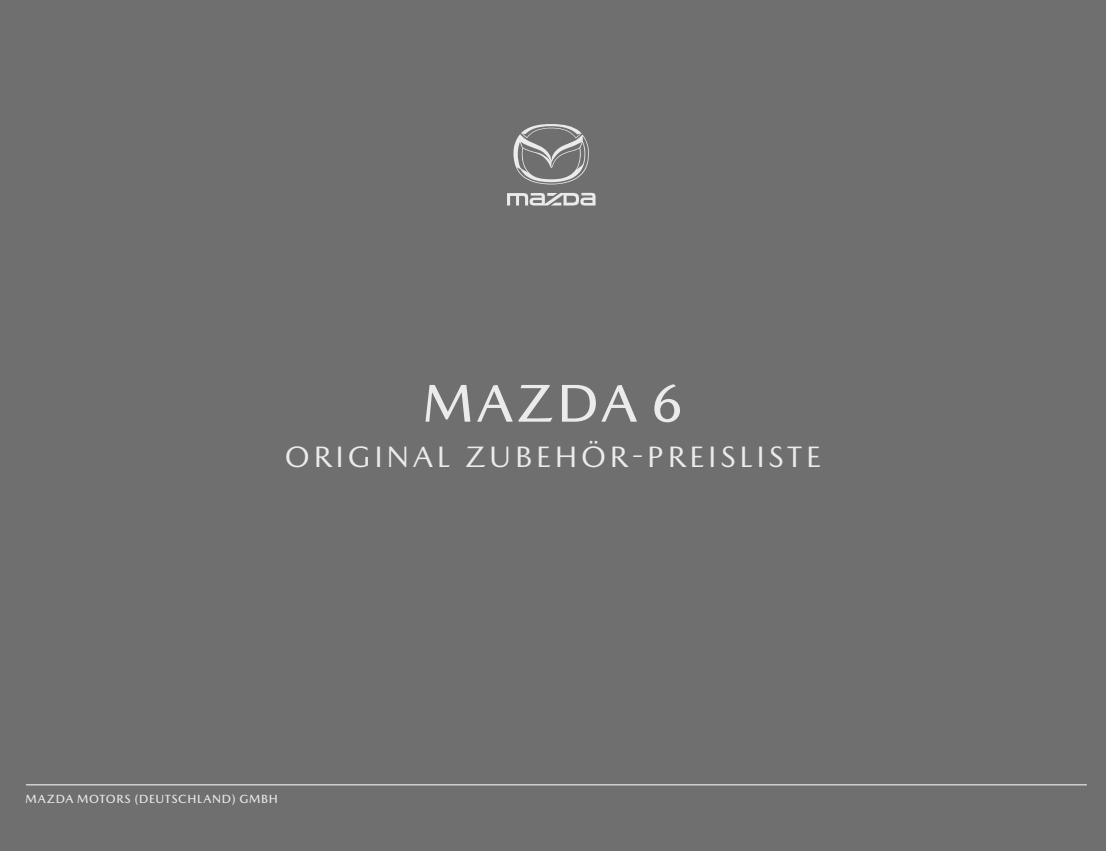
<style>
.page{position:relative;width:1106px;height:851px;background:#fff}
.page>*{position:absolute;margin:0;border:0;box-sizing:border-box;transform-origin:0 0}
.t1{font:500 54px "Mazda Type";letter-spacing:.065em;color:#ebebeb}
.t2{font:30px "Mazda Type";letter-spacing:.125em;color:#ebebeb}
.t3{font:500 12px "Mazda Type";letter-spacing:.055em;color:#ebebeb}
</style>
<div class="page">
<div style="left:0;top:0;width:1106px;height:850px;background:#706f6f"></div>
<hr style="left:26px;top:784px;width:1060px;height:1px;background:#ebebeb">
<svg style="left:507px;top:193px;width:88px;height:12px"></svg>
<svg style="left:513px;top:124px;width:76px;height:60px"></svg>
<h1 class="t1" style="left:422px;top:371px;width:262px">MAZDA 6</h1>
<h2 class="t2" style="left:285px;top:438px;width:537px">ORIGINAL ZUBEHÖR-PREISLISTE</h2>
<p class="t3" style="left:26px;top:791px;width:254px">MAZDA MOTORS (DEUTSCHLAND) GMBH</p>
</div>
